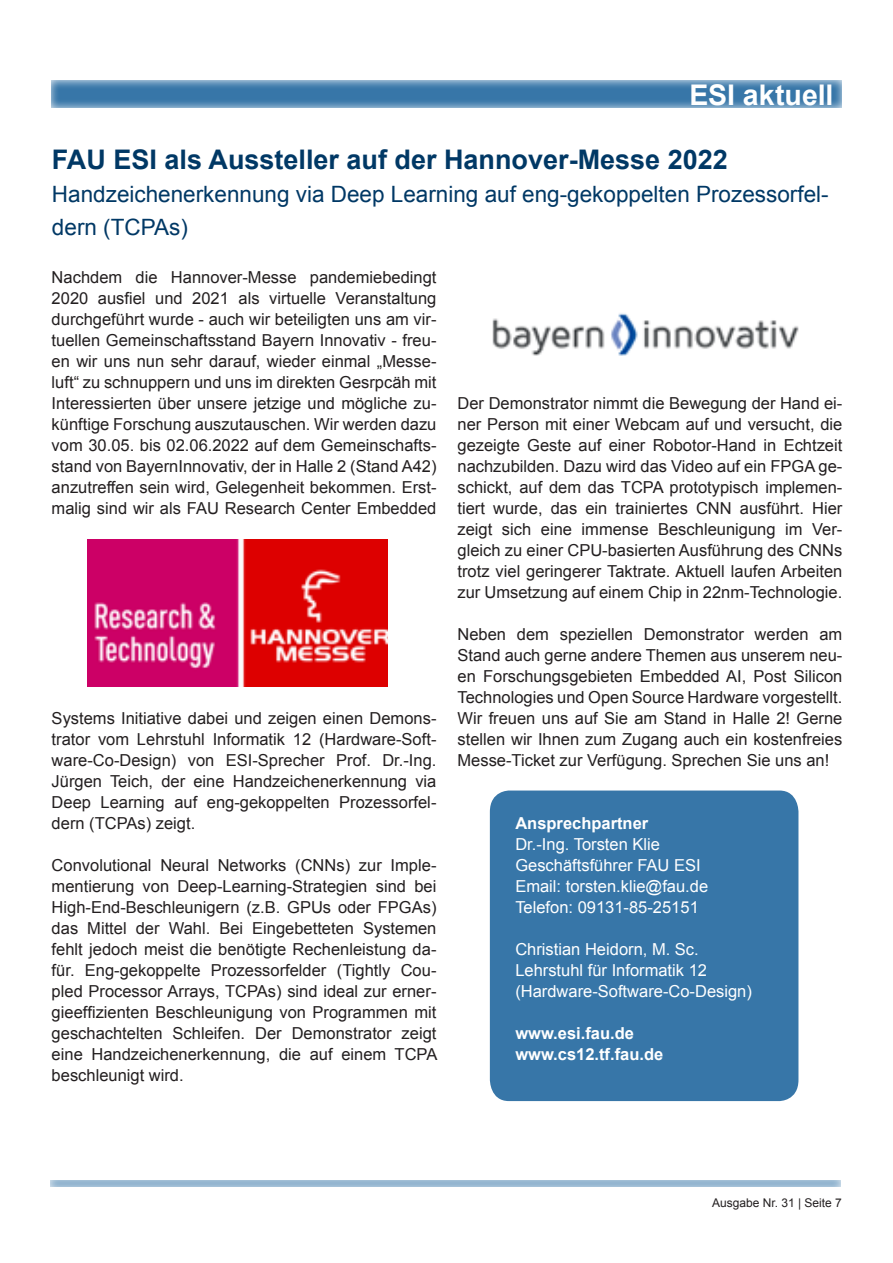
<style>
.page{position:relative;width:893px;height:1263px;background:#fff}
.page>*{position:absolute;margin:0;border:0;box-sizing:border-box;transform-origin:0 0}
.t1{font:700 28.5px "Arial";color:#fff}
.t2{font:700 27px "Arial";color:#003865}
.t3{font:22.5px/33px "Arial";color:#003865}
.t4{font:16.5px/21px "Arial";color:#231f20;text-align:justify}
.t5{font:16.5px "Arial";color:#fff}
.t6{font:700 16.5px "Arial";color:#fff}
.t7{font:12px "Arial";color:#231f20}
</style>
<div class="page">
<svg style="left:51px;top:80px;width:791px;height:28px;background:#4f86b2"></svg>
<svg style="left:50px;top:1180px;width:791px;height:7px;background:#9bbad3"></svg>
<div style="left:490px;top:790px;width:308px;height:311px;background:#3776a8"></div>
<img style="left:492px;top:313px;width:307px;height:42px">
<img style="left:87px;top:539px;width:301px;height:147px">
<h1 class="t1" style="left:689px;top:76px;width:145px">ESI aktuell</h1>
<p class="t2" style="left:52px;top:142px;width:677px">FAU ESI als Aussteller auf der Hannover-Messe 2022</p>
<p class="t3" style="left:52px;top:178px;width:778px">Handzeichenerkennung via Deep Learning auf eng-gekoppelten Prozessorfel&shy;dern (TCPAs)</p>
<p class="t4" style="left:52px;top:267px;width:386px">Nachdem die Hannover-Messe pandemiebedingt 2020 ausfiel und 2021 als virtuelle Veranstaltung durchgeführt wurde - auch wir beteiligten uns am vir&shy;tuellen Gemeinschaftsstand Bayern Innovativ - freu&shy;en wir uns nun sehr darauf, wieder einmal „Messe&shy;luft“ zu schnuppern und uns im direkten Gesrpcäh mit Interessierten über unsere jetzige und mögliche zu&shy;künftige Forschung auszutauschen. Wir werden dazu vom 30.05. bis 02.06.2022 auf dem Gemeinschafts&shy;stand von BayernInnovativ, der in Halle 2 (Stand A42) anzutreffen sein wird, Gelegenheit bekommen. Erst&shy;malig sind wir als FAU Research Center Embedded</p>
<p class="t4" style="left:52px;top:708px;width:386px">Systems Initiative dabei und zeigen einen Demons&shy;trator vom Lehrstuhl Informatik 12 (Hardware-Soft&shy;ware-Co-Design) von ESI-Sprecher Prof. Dr.-Ing.<br>Jürgen Teich, der eine Handzeichenerkennung via Deep Learning auf eng-gekoppelten Prozessorfel&shy;dern (TCPAs) zeigt.</p>
<p class="t4" style="left:52px;top:855px;width:387px">Convolutional Neural Networks (CNNs) zur Imple&shy;mentierung von Deep-Learning-Strategien sind bei High-End-Beschleunigern (z.B. GPUs oder FPGAs) das Mittel der Wahl. Bei Eingebetteten Systemen fehlt jedoch meist die benötigte Rechenleistung da&shy;für. Eng-gekoppelte Prozessorfelder (Tightly Cou&shy;pled Processor Arrays, TCPAs) sind ideal zur erner&shy;gieeffizienten Beschleunigung von Programmen mit geschachtelten Schleifen. Der Demonstrator zeigt eine Handzeichenerkennung, die auf einem TCPA beschleunigt wird.</p>
<p class="t4" style="left:458px;top:393px;width:386px">Der Demonstrator nimmt die Bewegung der Hand ei&shy;ner Person mit einer Webcam auf und versucht, die gezeigte Geste auf einer Robotor-Hand in Echtzeit nachzubilden. Dazu wird das Video auf ein FPGA ge&shy;schickt, auf dem das TCPA prototypisch implemen&shy;tiert wurde, das ein trainiertes CNN ausführt. Hier zeigt sich eine immense Beschleunigung im Ver&shy;gleich zu einer CPU-basierten Ausführung des CNNs trotz viel geringerer Taktrate. Aktuell laufen Arbeiten zur Umsetzung auf einem Chip in 22nm-Technologie.</p>
<p class="t4" style="left:458px;top:624px;width:386px">Neben dem speziellen Demonstrator werden am Stand auch gerne andere Themen aus unserem neu&shy;en Forschungsgebieten Embedded AI, Post Silicon Technologies und Open Source Hardware vorgestellt.<br>Wir freuen uns auf Sie am Stand in Halle 2! Gerne stellen wir Ihnen zum Zugang auch ein kostenfreies Messe-Ticket zur Verfügung. Sprechen Sie uns an!</p>
<p class="t6" style="left:515px;top:812px;width:134px">Ansprechpartner</p>
<p class="t5" style="left:515px;top:833px;width:146px">Dr.-Ing. Torsten Klie</p>
<p class="t5" style="left:515px;top:854px;width:187px">Geschäftsführer FAU ESI</p>
<p class="t5" style="left:515px;top:875px;width:194px">Email: torsten.klie@fau.de</p>
<p class="t5" style="left:515px;top:896px;width:185px">Telefon: 09131-85-25151</p>
<p class="t5" style="left:515px;top:938px;width:185px">Christian Heidorn, M. Sc.</p>
<p class="t5" style="left:515px;top:959px;width:193px">Lehrstuhl für Informatik 12</p>
<p class="t5" style="left:515px;top:980px;width:238px">(Hardware-Software-Co-Design)</p>
<p class="t6" style="left:515px;top:1022px;width:120px">www.esi.fau.de</p>
<p class="t6" style="left:515px;top:1043px;width:149px">www.cs12.tf.fau.de</p>
<p class="t7" style="left:712px;top:1195px;width:131px">Ausgabe Nr. 31 | Seite 7</p>
</div>
